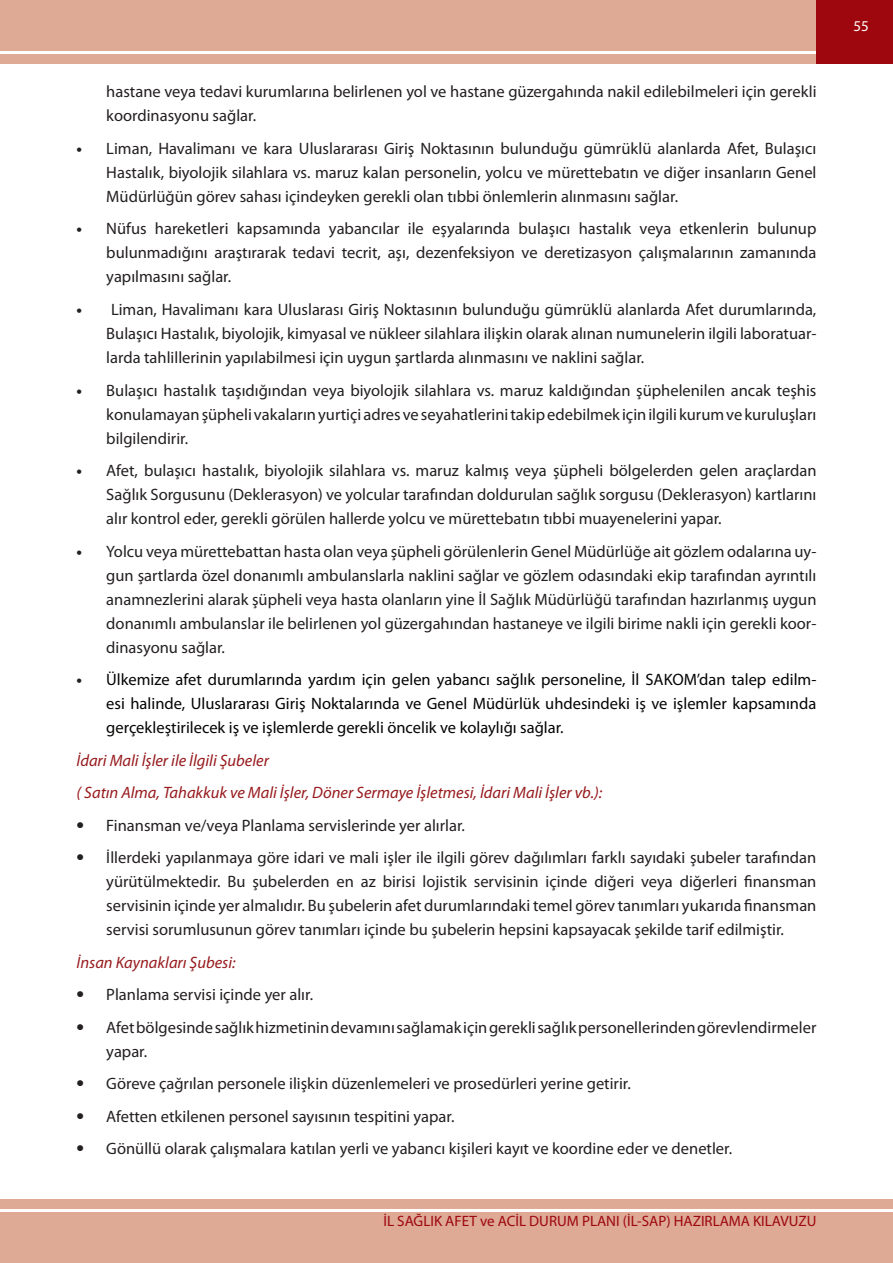
<style>
.page{position:relative;width:893px;height:1263px;background:#fff}
.page>*{position:absolute;margin:0;border:0;box-sizing:border-box;transform-origin:0 0}
.t1{font:16.5px/24px "Myriad Pro";color:#231f20;text-align:justify}
.t2{font:16.5px/24px "Myriad Pro";color:#040503;text-align:justify}
.t3{font:italic 16.5px/32.5px "Myriad Pro";color:#971a1d}
.t4{font:15px "Myriad Pro";color:#9d070d}
.t5{font:15px "Myriad Pro";color:#fff}
.s1{font-weight:700}
.s2{font-weight:700;color:#231f20}
.s3{font-weight:700;font-size:22.5px}
</style>
<div class="page">
<div style="left:0;top:1199px;width:893px;height:64px;background:#dea995"></div>
<hr style="left:0;top:1209px;width:893px;height:3px;background:#fff">
<div style="left:0;top:0;width:893px;height:64px;background:#dea995"></div>
<hr style="left:0;top:51px;width:893px;height:3px;background:#fff">
<div style="left:816px;top:0;width:77px;height:64px;background:#9d070d"></div>
<p class="t1" style="left:106px;top:80px;width:712px">hastane veya tedavi kurumlarına belirlenen yol ve hastane güzergahında nakil edilebilmeleri için gerekli koordinasyonu sağlar.</p>
<p class="t1" style="left:106px;top:136px;width:712px;text-indent:-30px"><span class="s1">•</span> Liman, Havalimanı ve kara Uluslararası Giriş Noktasının bulunduğu gümrüklü alanlarda Afet, Bulaşıcı Hastalık, biyolojik silahlara vs. maruz kalan personelin, yolcu ve mürettebatın ve diğer insanların Genel Müdürlüğün görev sahası içindeyken gerekli olan tıbbi önlemlerin alınmasını sağlar.</p>
<p class="t1" style="left:106px;top:217px;width:712px;text-indent:-30px"><span class="s1">•</span> Nüfus hareketleri kapsamında yabancılar ile eşyalarında bulaşıcı hastalık veya etkenlerin bulunup bulunmadığını araştırarak tedavi tecrit, aşı, dezenfeksiyon ve deretizasyon çalışmalarının zamanında yapılmasını sağlar.</p>
<p class="t1" style="left:106px;top:297px;width:712px;text-indent:-30px"><span class="s1">•</span> Liman, Havalimanı kara Uluslarası Giriş Noktasının bulunduğu gümrüklü alanlarda Afet durumlarında, Bulaşıcı Hastalık, biyolojik, kimyasal ve nükleer silahlara ilişkin olarak alınan numunelerin ilgili laboratuar&shy;larda tahlillerinin yapılabilmesi için uygun şartlarda alınmasını ve naklini sağlar.</p>
<p class="t1" style="left:106px;top:378px;width:712px;text-indent:-30px"><span class="s1">•</span> Bulaşıcı hastalık taşıdığından veya biyolojik silahlara vs. maruz kaldığından şüphelenilen ancak teşhis konulamayan şüpheli vakaların yurtiçi adres ve seyahatlerini takip edebilmek için ilgili kurum ve kuruluşları bilgilendirir.</p>
<p class="t1" style="left:106px;top:458px;width:712px;text-indent:-30px"><span class="s1">•</span> Afet, bulaşıcı hastalık, biyolojik silahlara vs. maruz kalmış veya şüpheli bölgelerden gelen araçlardan Sağlık Sorgusunu (Deklerasyon) ve yolcular tarafından doldurulan sağlık sorgusu (Deklerasyon) kartlarını alır kontrol eder, gerekli görülen hallerde yolcu ve mürettebatın tıbbi muayenelerini yapar.</p>
<p class="t1" style="left:106px;top:539px;width:712px;text-indent:-30px"><span class="s1">•</span> Yolcu veya mürettebattan hasta olan veya şüpheli görülenlerin Genel Müdürlüğe ait gözlem odalarına uy&shy;gun şartlarda özel donanımlı ambulanslarla naklini sağlar ve gözlem odasındaki ekip tarafından ayrıntılı anamnezlerini alarak şüpheli veya hasta olanların yine İl Sağlık Müdürlüğü tarafından hazırlanmış uygun donanımlı ambulanslar ile belirlenen yol güzergahından hastaneye ve ilgili birime nakli için gerekli koor&shy;dinasyonu sağlar.</p>
<p class="t2" style="left:106px;top:667px;width:712px;text-indent:-30px"><span class="s2">•</span> Ülkemize afet durumlarında yardım için gelen yabancı sağlık personeline, İl SAKOM’dan talep edilm&shy;esi halinde, Uluslararası Giriş Noktalarında ve Genel Müdürlük uhdesindeki iş ve işlemler kapsamında gerçekleştirilecek iş ve işlemlerde gerekli öncelik ve kolaylığı sağlar.</p>
<p class="t3" style="left:77px;top:744px;width:527px">İdari Mali İşler ile İlgili Şubeler<br>( Satın Alma, Tahakkuk ve Mali İşler, Döner Sermaye İşletmesi, İdari Mali İşler vb.):</p>
<p class="t1" style="left:77px;top:813px;width:390px"><span class="s3">•</span> Finansman ve/veya Planlama servislerinde yer alırlar.</p>
<p class="t1" style="left:106px;top:845px;width:712px;text-indent:-30px"><span class="s3">•</span> İllerdeki yapılanmaya göre idari ve mali işler ile ilgili görev dağılımları farklı sayıdaki şubeler tarafından yürütülmektedir. Bu şubelerden en az birisi lojistik servisinin içinde diğeri veya diğerleri finansman servisinin içinde yer almalıdır. Bu şubelerin afet durumlarındaki temel görev tanımları yukarıda finansman servisi sorumlusunun görev tanımları içinde bu şubelerin hepsini kapsayacak şekilde tarif edilmiştir.</p>
<p class="t3" style="left:77px;top:945px;width:161px">İnsan Kaynakları Şubesi:</p>
<p class="t1" style="left:77px;top:982px;width:238px"><span class="s3">•</span> Planlama servisi içinde yer alır.</p>
<p class="t1" style="left:106px;top:1015px;width:712px;text-indent:-30px"><span class="s3">•</span> Afet bölgesinde sağlık hizmetinin devamını sağlamak için gerekli sağlık personellerinden görevlendirmeler yapar.</p>
<p class="t1" style="left:77px;top:1071px;width:556px"><span class="s3">•</span> Göreve çağrılan personele ilişkin düzenlemeleri ve prosedürleri yerine getirir.</p>
<p class="t1" style="left:77px;top:1104px;width:379px"><span class="s3">•</span> Afetten etkilenen personel sayısının tespitini yapar.</p>
<p class="t1" style="left:77px;top:1136px;width:657px"><span class="s3">•</span> Gönüllü olarak çalışmalara katılan yerli ve yabancı kişileri kayıt ve koordine eder ve denetler.</p>
<p class="t4" style="left:383px;top:1211px;width:434px">İL SAĞLIK AFET ve ACİL DURUM PLANI (İL-SAP) HAZIRLAMA KILAVUZU</p>
<p class="t5" style="left:853px;top:17px;width:17px">55</p>
</div>
